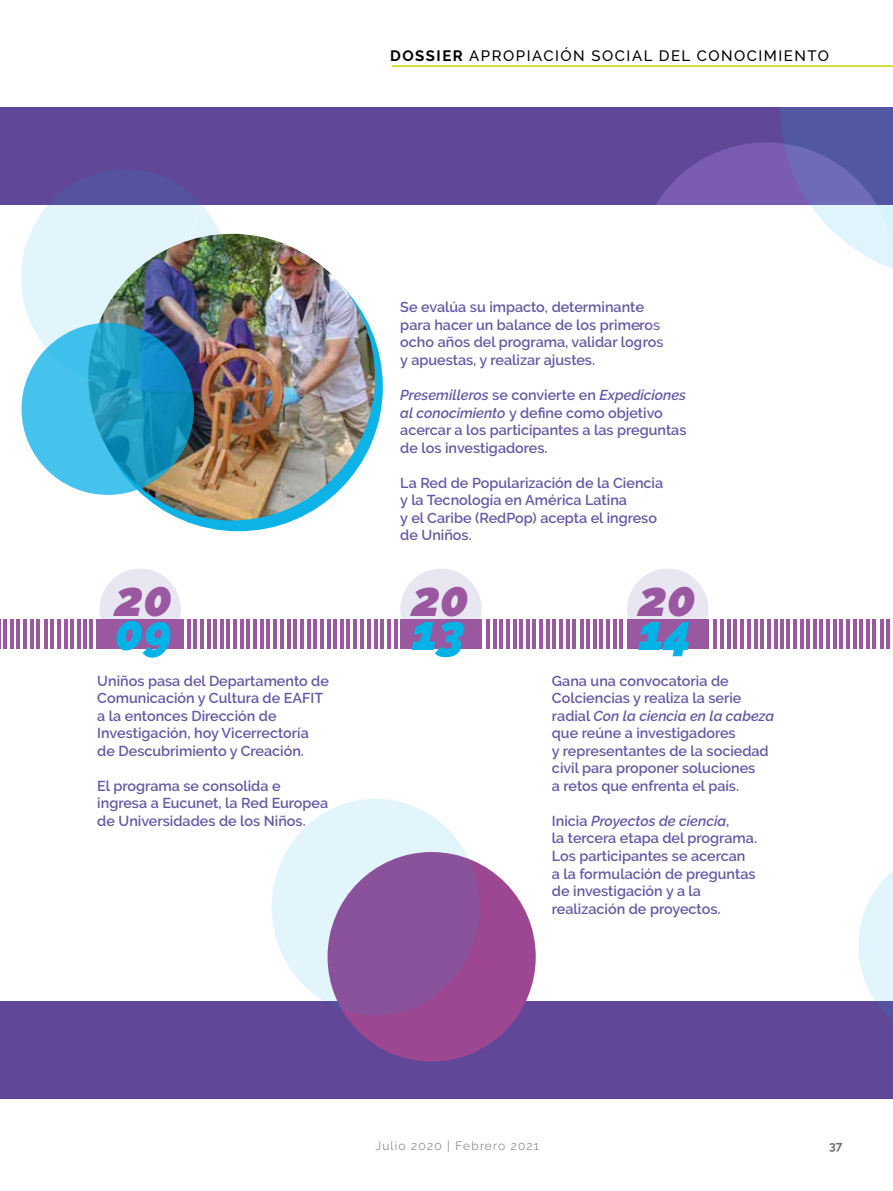
<style>
.page{position:relative;width:893px;height:1191px;background:#fff}
.page>*{position:absolute;margin:0;border:0;box-sizing:border-box;transform-origin:0 0}
.t1{font:italic 900 49.05px "Raleway";color:#99589f}
.t2{font:italic 900 49.05px "Raleway";color:#00b3e7}
.t3{font:500 15px "Raleway";letter-spacing:.1em;color:#000}
.t4{font:600 14.4px/17.5px "Raleway";color:#6559a3}
.t5{font:300 12px "Raleway";letter-spacing:.1em;color:#706f6f}
.t6{font:700 12px "Raleway";color:#706f6f}
.s1{font-weight:700}
.s2{font-style:italic}
</style>
<div class="page">
<div style="left:0;top:107px;width:893px;height:991px;background:#604797"></div>
<div style="left:0;top:205px;width:893px;height:795px;background:#fff"></div>
<svg style="left:100px;top:568px;width:81px;height:51px"></svg>
<svg style="left:400px;top:568px;width:82px;height:51px"></svg>
<svg style="left:627px;top:568px;width:81px;height:51px"></svg>
<div style="left:97px;top:619px;width:87px;height:30px;background:#99589f"></div>
<div style="left:400px;top:619px;width:82px;height:30px;background:#99589f"></div>
<div style="left:627px;top:619px;width:81px;height:30px;background:#99589f"></div>
<hr style="left:187px;top:619px;width:3px;height:29px;background:#99589f">
<hr style="left:193px;top:619px;width:4px;height:29px;background:#99589f">
<hr style="left:200px;top:619px;width:4px;height:29px;background:#99589f">
<hr style="left:207px;top:619px;width:3px;height:29px;background:#99589f">
<hr style="left:213px;top:619px;width:4px;height:29px;background:#99589f">
<hr style="left:220px;top:619px;width:4px;height:29px;background:#99589f">
<hr style="left:227px;top:619px;width:3px;height:29px;background:#99589f">
<hr style="left:233px;top:619px;width:4px;height:29px;background:#99589f">
<hr style="left:240px;top:619px;width:3px;height:29px;background:#99589f">
<hr style="left:246px;top:619px;width:4px;height:29px;background:#99589f">
<hr style="left:253px;top:619px;width:4px;height:29px;background:#99589f">
<hr style="left:260px;top:619px;width:3px;height:29px;background:#99589f">
<hr style="left:266px;top:619px;width:4px;height:29px;background:#99589f">
<hr style="left:273px;top:619px;width:4px;height:29px;background:#99589f">
<hr style="left:280px;top:619px;width:4px;height:29px;background:#99589f">
<hr style="left:287px;top:619px;width:4px;height:29px;background:#99589f">
<hr style="left:294px;top:619px;width:3px;height:29px;background:#99589f">
<hr style="left:300px;top:619px;width:4px;height:29px;background:#99589f">
<hr style="left:307px;top:619px;width:3px;height:29px;background:#99589f">
<hr style="left:313px;top:619px;width:4px;height:29px;background:#99589f">
<hr style="left:320px;top:619px;width:4px;height:29px;background:#99589f">
<hr style="left:327px;top:619px;width:3px;height:29px;background:#99589f">
<hr style="left:333px;top:619px;width:4px;height:29px;background:#99589f">
<hr style="left:340px;top:619px;width:4px;height:29px;background:#99589f">
<hr style="left:347px;top:619px;width:3px;height:29px;background:#99589f">
<hr style="left:353px;top:619px;width:4px;height:29px;background:#99589f">
<hr style="left:360px;top:619px;width:4px;height:29px;background:#99589f">
<hr style="left:367px;top:619px;width:4px;height:29px;background:#99589f">
<hr style="left:374px;top:619px;width:3px;height:29px;background:#99589f">
<hr style="left:380px;top:619px;width:4px;height:29px;background:#99589f">
<hr style="left:387px;top:619px;width:4px;height:29px;background:#99589f">
<hr style="left:394px;top:619px;width:3px;height:29px;background:#99589f">
<svg style="left:0;top:619px;width:1px;height:29px"></svg>
<hr style="left:3px;top:619px;width:4px;height:29px;background:#99589f">
<hr style="left:10px;top:619px;width:4px;height:29px;background:#99589f">
<hr style="left:17px;top:619px;width:3px;height:29px;background:#99589f">
<hr style="left:23px;top:619px;width:4px;height:29px;background:#99589f">
<hr style="left:30px;top:619px;width:4px;height:29px;background:#99589f">
<hr style="left:37px;top:619px;width:3px;height:29px;background:#99589f">
<hr style="left:44px;top:619px;width:4px;height:29px;background:#99589f">
<hr style="left:50px;top:619px;width:4px;height:29px;background:#99589f">
<hr style="left:57px;top:619px;width:4px;height:29px;background:#99589f">
<hr style="left:64px;top:619px;width:3px;height:29px;background:#99589f">
<hr style="left:70px;top:619px;width:4px;height:29px;background:#99589f">
<hr style="left:77px;top:619px;width:4px;height:29px;background:#99589f">
<hr style="left:83px;top:619px;width:4px;height:29px;background:#99589f">
<hr style="left:90px;top:619px;width:3px;height:29px;background:#99589f">
<hr style="left:486px;top:619px;width:4px;height:29px;background:#99589f">
<hr style="left:493px;top:619px;width:4px;height:29px;background:#99589f">
<hr style="left:499px;top:619px;width:4px;height:29px;background:#99589f">
<hr style="left:506px;top:619px;width:4px;height:29px;background:#99589f">
<hr style="left:513px;top:619px;width:3px;height:29px;background:#99589f">
<hr style="left:519px;top:619px;width:4px;height:29px;background:#99589f">
<hr style="left:526px;top:619px;width:4px;height:29px;background:#99589f">
<hr style="left:533px;top:619px;width:3px;height:29px;background:#99589f">
<hr style="left:539px;top:619px;width:4px;height:29px;background:#99589f">
<hr style="left:546px;top:619px;width:4px;height:29px;background:#99589f">
<hr style="left:552px;top:619px;width:4px;height:29px;background:#99589f">
<hr style="left:559px;top:619px;width:4px;height:29px;background:#99589f">
<hr style="left:566px;top:619px;width:3px;height:29px;background:#99589f">
<hr style="left:572px;top:619px;width:4px;height:29px;background:#99589f">
<hr style="left:580px;top:619px;width:3px;height:29px;background:#99589f">
<hr style="left:586px;top:619px;width:4px;height:29px;background:#99589f">
<hr style="left:593px;top:619px;width:4px;height:29px;background:#99589f">
<hr style="left:600px;top:619px;width:3px;height:29px;background:#99589f">
<hr style="left:606px;top:619px;width:4px;height:29px;background:#99589f">
<hr style="left:613px;top:619px;width:4px;height:29px;background:#99589f">
<hr style="left:619px;top:619px;width:4px;height:29px;background:#99589f">
<hr style="left:713px;top:619px;width:4px;height:29px;background:#99589f">
<hr style="left:720px;top:619px;width:4px;height:29px;background:#99589f">
<hr style="left:727px;top:619px;width:3px;height:29px;background:#99589f">
<hr style="left:733px;top:619px;width:4px;height:29px;background:#99589f">
<hr style="left:740px;top:619px;width:4px;height:29px;background:#99589f">
<hr style="left:747px;top:619px;width:4px;height:29px;background:#99589f">
<hr style="left:754px;top:619px;width:4px;height:29px;background:#99589f">
<hr style="left:760px;top:619px;width:4px;height:29px;background:#99589f">
<hr style="left:767px;top:619px;width:4px;height:29px;background:#99589f">
<hr style="left:774px;top:619px;width:3px;height:29px;background:#99589f">
<hr style="left:780px;top:619px;width:4px;height:29px;background:#99589f">
<hr style="left:786px;top:619px;width:4px;height:29px;background:#99589f">
<hr style="left:793px;top:619px;width:4px;height:29px;background:#99589f">
<hr style="left:800px;top:619px;width:3px;height:29px;background:#99589f">
<hr style="left:806px;top:619px;width:4px;height:29px;background:#99589f">
<hr style="left:813px;top:619px;width:4px;height:29px;background:#99589f">
<hr style="left:820px;top:619px;width:3px;height:29px;background:#99589f">
<hr style="left:826px;top:619px;width:4px;height:29px;background:#99589f">
<hr style="left:833px;top:619px;width:4px;height:29px;background:#99589f">
<hr style="left:839px;top:619px;width:4px;height:29px;background:#99589f">
<hr style="left:846px;top:619px;width:4px;height:29px;background:#99589f">
<hr style="left:853px;top:619px;width:3px;height:29px;background:#99589f">
<hr style="left:859px;top:619px;width:4px;height:29px;background:#99589f">
<hr style="left:866px;top:619px;width:4px;height:29px;background:#99589f">
<hr style="left:873px;top:619px;width:3px;height:29px;background:#99589f">
<hr style="left:880px;top:619px;width:4px;height:29px;background:#99589f">
<hr style="left:887px;top:619px;width:3px;height:29px;background:#99589f">
<div style="left:780px;top:107px;width:113px;height:35px;background:#5157a2"></div>
<div style="left:94px;top:242px;width:289px;height:289px;background:#0db3e7;border-radius:50%"></div>
<img style="left:88px;top:234px;width:287px;height:286px;border-radius:143px">
<div style="left:328px;top:852px;width:208px;height:209px;background:#9d4793;border-radius:50%"></div>
<svg style="left:22px;top:323px;width:172px;height:172px;background:#2daad2"></svg>
<svg style="left:272px;top:798px;width:208px;height:217px;background:#b29bc7"></svg>
<svg style="left:858px;top:871px;width:35px;height:149px"></svg>
<img style="left:21px;top:170px;width:208px;height:216px">
<svg style="left:656px;top:142px;width:237px;height:127px"></svg>
<hr style="left:392px;top:65px;width:501px;height:2px;background:#c8d300">
<p class="t3" style="left:390px;top:47px;width:441px"><span class="s1">DOSSIER</span> APROPIACIÓN SOCIAL DEL CONOCIMIENTO</p>
<h1 class="t1" style="left:115px;top:570px;width:59px">20</h1>
<h1 class="t2" style="left:115px;top:604px;width:59px">09</h1>
<p class="t4" style="left:97px;top:672px;width:233px">Uniños pasa del Departamento de<br>Comunicación y Cultura de EAFIT a la entonces Dirección de<br>Investigación, hoy Vicerrectoría de Descubrimiento y Creación.</p>
<p class="t4" style="left:97px;top:777px;width:232px">El programa se consolida e ingresa a Eucunet, la Red Europea de Universidades de los Niños.</p>
<p class="t4" style="left:400px;top:298px;width:265px">Se evalúa su impacto, determinante para hacer un balance de los primeros ocho años del programa, validar logros y apuestas, y realizar ajustes.</p>
<p class="t4" style="left:400px;top:386px;width:288px"><span class="s2">Presemilleros</span> se convierte en <span class="s2">Expediciones al conocimiento</span> y define como objetivo acercar a los participantes a las preguntas de los investigadores.</p>
<p class="t4" style="left:400px;top:474px;width:264px">La Red de Popularización de la Ciencia y la Tecnología en América Latina<br>y el Caribe (RedPop) acepta el ingreso de Uniños.</p>
<h1 class="t1" style="left:412px;top:570px;width:59px">20</h1>
<h1 class="t2" style="left:412px;top:604px;width:55px">13</h1>
<h1 class="t1" style="left:638px;top:570px;width:59px">20</h1>
<h1 class="t2" style="left:638px;top:604px;width:56px">14</h1>
<p class="t4" style="left:552px;top:671px;width:224px">Gana una convocatoria de<br>Colciencias y realiza la serie radial <span class="s2">Con la ciencia en la cabeza </span>que reúne a investigadores<br>y representantes de la sociedad civil para proponer soluciones<br>a retos que enfrenta el país.</p>
<p class="t4" style="left:552px;top:812px;width:207px">Inicia <span class="s2">Proyectos de ciencia</span>,<br>la tercera etapa del programa.<br>Los participantes se acercan a la formulación de preguntas de investigación y a la realización de proyectos.</p>
<p class="t5" style="left:375px;top:1139px;width:165px">Julio 2020 | Febrero 2021</p>
<p class="t6" style="left:829px;top:1139px;width:15px">37</p>
</div>
